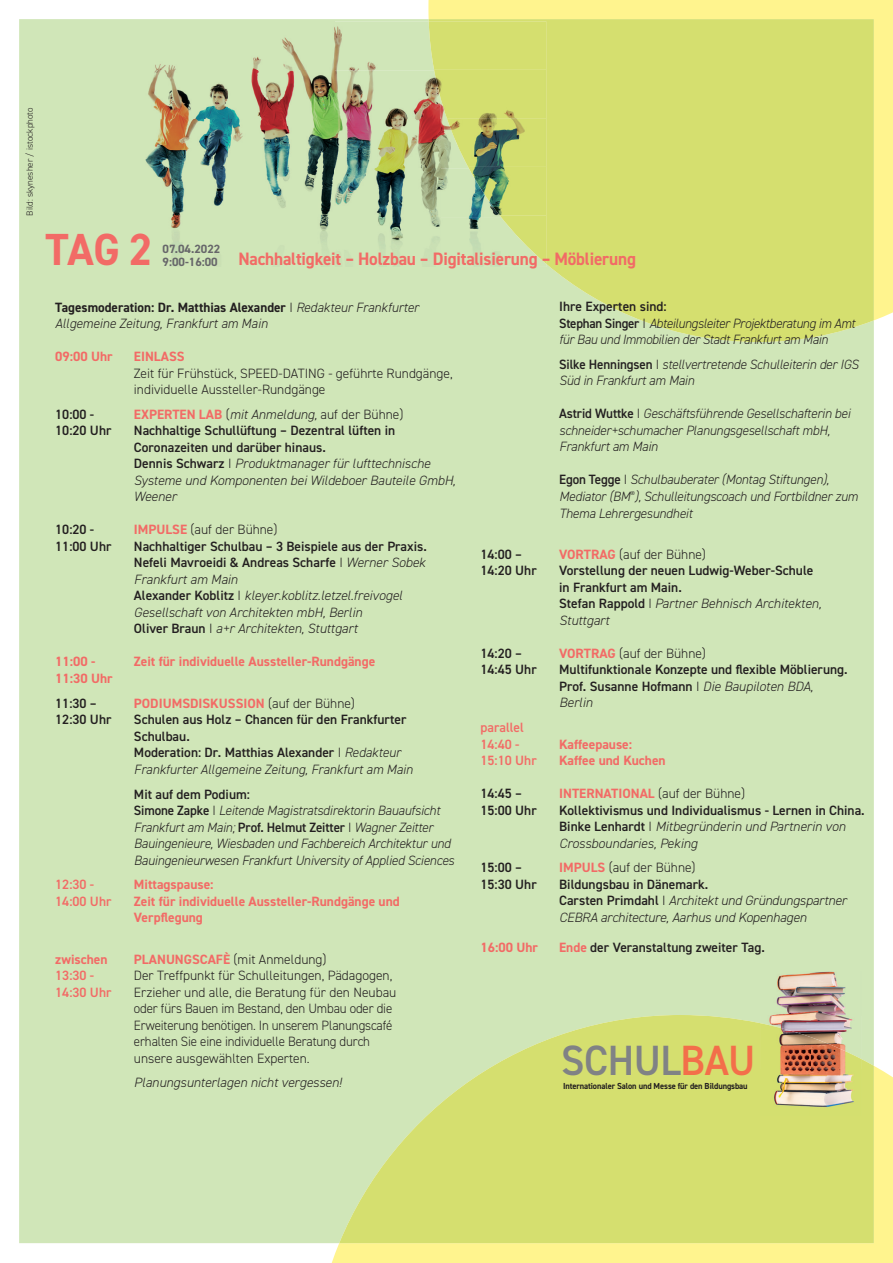
<style>
.page{position:relative;width:893px;height:1263px;background:#fff}
.page>*{position:absolute;margin:0;border:0;box-sizing:border-box;transform-origin:0 0}
.t1{font:700 45.15px "DIN2014";color:#f26b66;scale:.96 1}
.t2{font:600 42.45px "DIN2014";letter-spacing:-.01em;color:#808285;scale:.96 1}
.t3{font:700 18px "DIN2014";letter-spacing:-.01em;color:#f26b66;scale:.96 1}
.t4{font:italic 300 13.5px/16.5px "DIN2014";letter-spacing:-.01em;color:#231f20}
.t5{font:600 13.5px/16.5px "DIN2014";color:#231f20}
.t6{font:300 13.5px/16.5px "DIN2014";color:#231f20}
.t7{font:700 13.5px/16.5px "DIN2014";color:#f26b66}
.t8{font:italic 300 13.5px/16.5px "DIN2014";letter-spacing:-.01em;color:#231f20;scale:.96 1}
.t9{font:600 13.5px/16.5px "DIN2014";color:#f26b66}
.t10{font:700 12px "DIN2014";color:#67676a}
.t11{font:300 9px "DIN2014";color:#231f20}
.t12{font:700 8.7px "DIN2014";letter-spacing:-.01em;color:#231f20;scale:.96 1}
.s1{font-size:12px;color:#67676a}
.s2{font-weight:700;font-style:normal}
.s3{font-style:normal}
.s4{font-weight:700;color:#f26b66}
.s5{font-style:italic}
.s6{font-weight:300}
.s7{font-weight:300;font-style:italic}
.s8{font-weight:600;font-style:normal}
.s9{font-weight:300;color:#231f20}
.s10{color:#f36f4a}
</style>
<div class="page">
<div style="left:428px;top:0;width:465px;height:320px;background:#fff48e"></div>
<div style="left:19px;top:19px;width:855px;height:1224px;background:#d0e6b8"></div>
<svg style="left:429px;top:19px;width:445px;height:323px;background:#d4df78"></svg>
<div style="left:122px;top:21px;width:307px;height:49px;background:#d0e6b8"></div>
<img style="left:122px;top:70px;width:318px;height:99px">
<img style="left:440px;top:118px;width:28px;height:51px">
<img style="left:122px;top:169px;width:378px;height:49px">
<img style="left:122px;top:218px;width:424px;height:49px">
<div style="left:429px;top:21px;width:117px;height:49px;background:#d5df6f"></div>
<img style="left:434px;top:70px;width:112px;height:48px">
<img style="left:447px;top:118px;width:99px;height:49px">
<img style="left:468px;top:167px;width:78px;height:48px">
<img style="left:500px;top:215px;width:46px;height:49px">
<svg style="left:332px;top:1066px;width:561px;height:197px;background:#fbf292"></svg>
<svg style="left:339px;top:1015px;width:535px;height:228px;background:#d4e07d"></svg>
<img style="left:760px;top:972px;width:102px;height:43px">
<img style="left:760px;top:1015px;width:51px;height:8px">
<img style="left:811px;top:1015px;width:51px;height:22px">
<img style="left:760px;top:1023px;width:51px;height:92px">
<img style="left:811px;top:1037px;width:51px;height:78px">
<p class="t11" style="left:24px;top:216px;width:110px;rotate:-90deg">Bild: skynesher / istockphoto</p>
<h1 class="t1" style="left:46px;top:219px;width:113px">TAG 2</h1>
<p class="t10" style="left:163px;top:241px;width:59px">07.04.2022</p>
<h3 class="t3" style="left:163px;top:247px;width:494px"><span class="s1">9:00-16:00</span> Nachhaltigkeit – Holzbau – Digitalisierung – Möblierung</h3>
<p class="t4" style="left:55px;top:299px;width:365px"><span class="s2">Tagesmoderation: Dr. Matthias Alexander</span> <span class="s3">I</span> Redakteur Frankfurter<br>Allgemeine Zeitung, Frankfurt am Main</p>
<p class="t7" style="left:55px;top:348px;width:59px">09:00 Uhr</p>
<p class="t7" style="left:134px;top:348px;width:52px">EINLASS</p>
<p class="t6" style="left:134px;top:365px;width:320px">Zeit für Frühstück, SPEED-DATING - geführte Rundgänge, individuelle Aussteller-Rundgänge</p>
<p class="t5" style="left:55px;top:406px;width:41px">10:00 -</p>
<p class="t6" style="left:134px;top:406px;width:271px"><span class="s4">EXPERTEN LAB</span> (<span class="s5">mit Anmeldung,</span> auf der Bühne)</p>
<p class="t5" style="left:55px;top:422px;width:58px">10:20 Uhr</p>
<p class="t5" style="left:134px;top:422px;width:323px">Nachhaltige Schullüftung – Dezentral lüften in Coronazeiten und darüber hinaus.<br>Dennis Schwarz <span class="s6">I</span> <span class="s7">Produktmanager für lufttechnische Systeme und Komponenten bei Wildeboer Bauteile GmbH, Weener</span></p>
<p class="t5" style="left:55px;top:521px;width:41px">10:20 -</p>
<p class="t6" style="left:134px;top:522px;width:145px"><span class="s4">IMPULSE</span> (auf der Bühne)</p>
<p class="t5" style="left:55px;top:538px;width:58px">11:00 Uhr</p>
<p class="t4" style="left:134px;top:538px;width:294px"><span class="s8">Nachhaltiger Schulbau – 3 Beispiele aus der Praxis.<br>Nefeli Mavroeidi &amp; Andreas Scharfe</span> <span class="s3">I</span> Werner Sobek Frankfurt am Main<br><span class="s8">Alexander Koblitz</span> <span class="s3">I</span> kleyer.koblitz.letzel.freivogel Gesellschaft von Architekten mbH, Berlin<br><span class="s8">Oliver Braun</span> <span class="s3">I</span> a+r Architekten, Stuttgart</p>
<p class="t7" style="left:55px;top:653px;width:42px">11:00 -</p>
<p class="t7" style="left:134px;top:653px;width:243px">Zeit für individuelle Aussteller-Rundgänge</p>
<p class="t7" style="left:55px;top:670px;width:59px">11:30 Uhr</p>
<p class="t5" style="left:55px;top:694px;width:43px">11:30 –</p>
<p class="t7" style="left:134px;top:695px;width:223px">PODIUMSDISKUSSION <span class="s9">(auf der Bühne)</span></p>
<p class="t5" style="left:55px;top:711px;width:58px">12:30 Uhr</p>
<p class="t5" style="left:134px;top:711px;width:280px">Schulen aus Holz – Chancen für den Frankfurter Schulbau.<br>Moderation: Dr. Matthias Alexander <span class="s6">I</span> <span class="s7">Redakteur Frankfurter Allgemeine Zeitung, Frankfurt am Main</span></p>
<p class="t4" style="left:134px;top:786px;width:322px"><span class="s8">Mit auf dem Podium:<br>Simone Zapke</span> <span class="s3">I</span> Leitende Magistratsdirektorin Bauaufsicht Frankfurt am Main; <span class="s8">Prof. Helmut Zeitter</span> <span class="s3">I</span> Wagner Zeitter Bauingenieure, Wiesbaden und Fachbereich Architektur und Bauingenieurwesen Frankfurt University of Applied Sciences</p>
<p class="t9" style="left:55px;top:876px;width:41px">12:30 -</p>
<p class="t7" style="left:134px;top:876px;width:81px">Mittagspause:</p>
<p class="t9" style="left:55px;top:892px;width:58px">14:00 Uhr</p>
<p class="t7" style="left:134px;top:893px;width:267px">Zeit für individuelle Aussteller-Rundgänge und<br>Verpflegung</p>
<p class="t7" style="left:55px;top:950px;width:54px">zwischen</p>
<p class="t6" style="left:134px;top:951px;width:194px"><span class="s4">PLANUNGSCAFÈ</span> (mit Anmeldung)</p>
<p class="t9" style="left:55px;top:967px;width:41px">13:30 -</p>
<p class="t6" style="left:134px;top:967px;width:260px">Der Treffpunkt für Schulleitungen, Pädagogen,</p>
<p class="t9" style="left:55px;top:983px;width:58px">14:30 Uhr</p>
<p class="t6" style="left:134px;top:984px;width:264px">Erzieher und alle, die Beratung für den Neubau oder fürs Bauen im Bestand, den Umbau oder die Erweiterung benötigen. In unserem Planungscafé erhalten Sie eine individuelle Beratung durch unsere ausgewählten Experten.</p>
<p class="t4" style="left:134px;top:1074px;width:209px">Planungsunterlagen nicht vergessen!</p>
<p class="t8" style="left:559px;top:298px;width:310px"><span class="s8">Ihre Experten sind:<br>Stephan Singer</span> <span class="s3">I</span> Abteilungsleiter Projektberatung im Amt für Bau und Immobilien der Stadt Frankfurt am Main</p>
<p class="t4" style="left:559px;top:356px;width:301px"><span class="s8">Silke Henningsen</span> <span class="s3">I</span> stellvertretende Schulleiterin der IGS<br>Süd in Frankfurt am Main</p>
<p class="t4" style="left:559px;top:406px;width:293px"><span class="s8">Astrid Wuttke</span> <span class="s3">I</span> Geschäftsführende Gesellschafterin bei schneider+schumacher Planungsgesellschaft mbH,<br>Frankfurt am Main</p>
<p class="t4" style="left:559px;top:472px;width:300px"><span class="s8">Egon Tegge</span> <span class="s3">I</span> Schulbauberater (Montag Stiftungen),<br>Mediator (BM<sup>®</sup>), Schulleitungscoach und Fortbildner zum<br>Thema Lehrergesundheit</p>
<p class="t5" style="left:480px;top:545px;width:43px">14:00 –</p>
<p class="t6" style="left:559px;top:546px;width:148px"><span class="s4">VORTRAG</span> (auf der Bühne)</p>
<p class="t5" style="left:480px;top:562px;width:58px">14:20 Uhr</p>
<p class="t5" style="left:559px;top:562px;width:264px">Vorstellung der neuen Ludwig-Weber-Schule in Frankfurt am Main.<br>Stefan Rappold <span class="s6">I</span> <span class="s7">Partner Behnisch Architekten,<br>Stuttgart</span></p>
<p class="t5" style="left:480px;top:644px;width:43px">14:20 –</p>
<p class="t6" style="left:559px;top:645px;width:148px"><span class="s4">VORTRAG</span> (auf der Bühne)</p>
<p class="t5" style="left:480px;top:661px;width:58px">14:45 Uhr</p>
<p class="t5" style="left:559px;top:661px;width:290px">Multifunktionale Konzepte und flexible Möblierung.<br>Prof. Susanne Hofmann <span class="s6">I</span> <span class="s7">Die Baupiloten BDA,<br>Berlin</span></p>
<p class="t9" style="left:480px;top:719px;width:45px">parallel<br>14:40 -</p>
<p class="t7" style="left:559px;top:735px;width:74px">Kaffeepause:</p>
<p class="t9" style="left:480px;top:752px;width:58px">15:10 Uhr</p>
<p class="t7" style="left:559px;top:752px;width:108px">Kaffee und Kuchen</p>
<p class="t5" style="left:480px;top:785px;width:43px">14:45 –</p>
<p class="t7" style="left:559px;top:785px;width:187px">INTERNATIONAL <span class="s9">(auf der Bühne)</span></p>
<p class="t5" style="left:480px;top:801px;width:58px">15:00 Uhr</p>
<p class="t5" style="left:559px;top:801px;width:307px">Kollektivismus und Individualismus - Lernen in China.<br>Binke Lenhardt <span class="s6">I</span> <span class="s7">Mitbegründerin und Partnerin von<br>Crossboundaries, Peking</span></p>
<p class="t5" style="left:480px;top:859px;width:43px">15:00 –</p>
<p class="t6" style="left:559px;top:859px;width:138px"><span class="s4">IMPULS</span> (auf der Bühne)</p>
<p class="t5" style="left:480px;top:875px;width:58px">15:30 Uhr</p>
<p class="t4" style="left:559px;top:876px;width:289px"><span class="s8">Bildungsbau in Dänemark.<br>Carsten Primdahl</span> <span class="s3">I</span> Architekt und Gründungspartner<br>CEBRA architecture, Aarhus und Kopenhagen</p>
<p class="t7" style="left:480px;top:939px;width:59px">16:00 Uhr</p>
<p class="t5" style="left:559px;top:938px;width:207px"><span class="s4">Ende</span> der Veranstaltung zweiter Tag.</p>
<h2 class="t2" style="left:561px;top:1032px;width:204px">SCHUL<span class="s10">BAU</span></h2>
<p class="t12" style="left:563px;top:1080px;width:194px">Internationaler Salon und Messe für den Bildungsbau</p>
</div>
